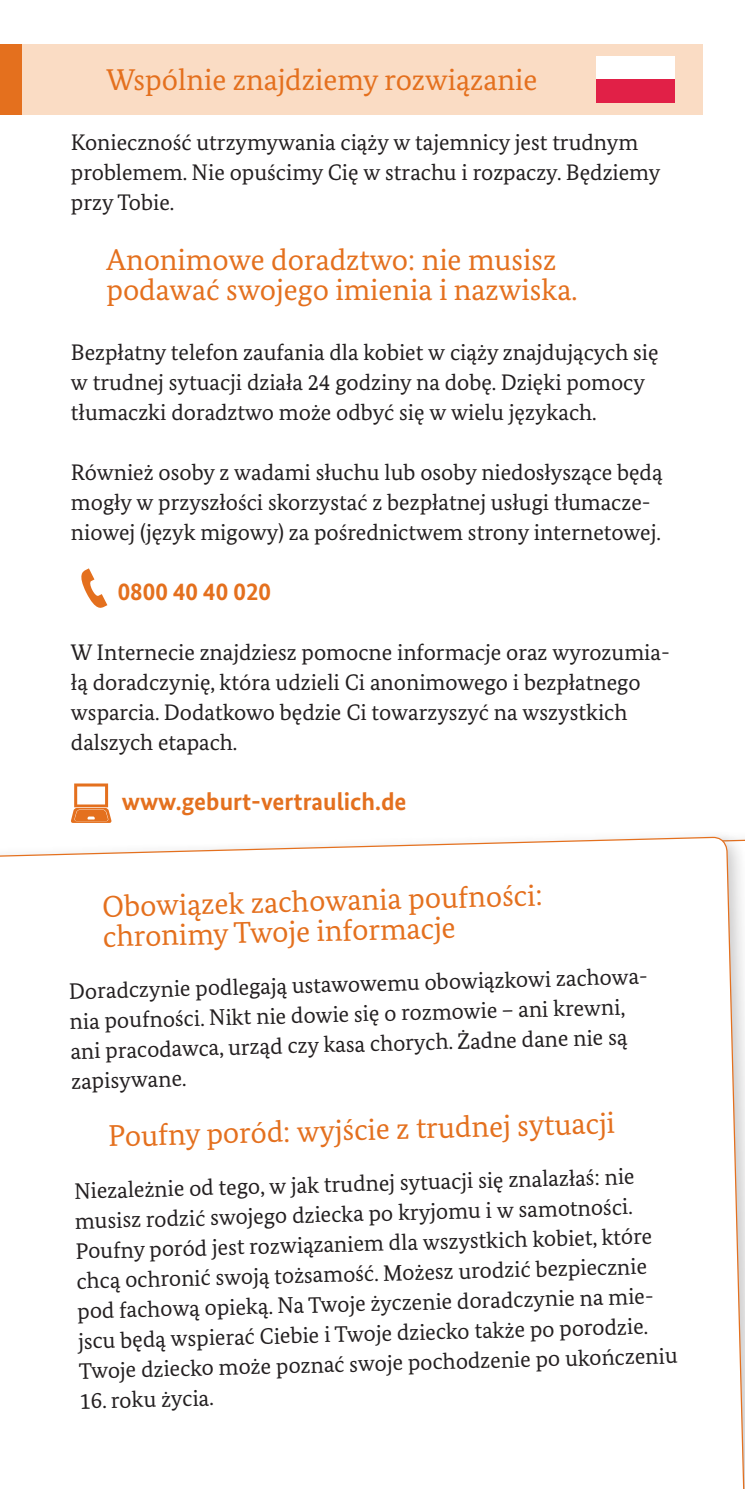
<style>
.page{position:relative;width:745px;height:1489px;background:#fff}
.page>*{position:absolute;margin:0;border:0;box-sizing:border-box;transform-origin:0 0}
.t1{font:30px/30px "Bundes Serif";color:#e4701e}
.t2{font:700 25px "Bundes Sans";color:#e4701e}
.t3{font:22.5px/30px "Bundes Serif";color:#231f20}
</style>
<div class="page">
<svg style="left:0;top:836px;width:744px;height:652px"></svg>
<div style="left:0;top:44px;width:702px;height:71px;background:#fadcc4"></div>
<div style="left:0;top:44px;width:21px;height:71px;background:#e4701e"></div>
<svg style="left:81px;top:568px;width:26px;height:40px"></svg>
<svg style="left:71px;top:783px;width:41px;height:40px"></svg>
<div style="left:595px;top:57px;width:78px;height:46px;background:#fff"></div>
<div style="left:595px;top:80px;width:78px;height:23px;background:#e12047"></div>
<h1 class="t1" style="left:106px;top:64px;width:432px">Wspólnie znajdziemy rozwiązanie</h1>
<p class="t3" style="left:71px;top:127px;width:590px">Konieczność utrzymywania ciąży w tajemnicy jest trudnym problemem. Nie opuścimy Cię w strachu i rozpaczy. Będziemy przy Tobie.</p>
<h1 class="t1" style="left:106px;top:244px;width:472px">Anonimowe doradztwo: nie musisz podawać swojego imienia i nazwiska.</h1>
<p class="t3" style="left:71px;top:337px;width:588px">Bezpłatny telefon zaufania dla kobiet w ciąży znajdujących się w trudnej sytuacji działa 24 godziny na dobę. Dzięki pomocy tłumaczki doradztwo może odbyć się w wielu językach.</p>
<p class="t3" style="left:71px;top:457px;width:592px">Również osoby z wadami słuchu lub osoby niedosłyszące będą mogły w przyszłości skorzystać z bezpłatnej usługi tłumacze&shy;niowej (język migowy) za pośrednictwem strony internetowej.</p>
<p class="t2" style="left:118px;top:576px;width:155px">0800 40 40 020</p>
<p class="t3" style="left:71px;top:637px;width:600px">W Internecie znajdziesz pomocne informacje oraz wyrozumia&shy;łą doradczynię, która udzieli Ci anonimowego i bezpłatnego wsparcia. Dodatkowo będzie Ci towarzyszyć na wszystkich dalszych etapach.</p>
<p class="t2" style="left:122px;top:786px;width:286px">www.geburt-vertraulich.de</p>
<h1 class="t1" style="left:102px;top:889px;width:441px;rotate:-1deg">Obowiązek zachowania poufności: chronimy Twoje informacje</h1>
<p class="t3" style="left:68px;top:978px;width:583px;line-height:29.2px;rotate:-2deg">Doradczynie podlegają ustawowemu obowiązkowi zachowa&shy;nia poufności. Nikt nie dowie się o rozmowie – ani krewni, ani pracodawca, urząd czy kasa chorych. Żadne dane nie są zapisywane.</p>
<h1 class="t1" style="left:108px;top:1118px;width:508px;rotate:-1deg">Poufny poród: wyjście z trudnej sytuacji</h1>
<p class="t3" style="left:72px;top:1178px;width:600px;rotate:-2deg">Niezależnie od tego, w jak trudnej sytuacji się znalazłaś: nie musisz rodzić swojego dziecka po kryjomu i w samotności.<br>Poufny poród jest rozwiązaniem dla wszystkich kobiet, które chcą ochronić swoją tożsamość. Możesz urodzić bezpiecznie pod fachową opieką. Na Twoje życzenie doradczynie na mie&shy;jscu będą wspierać Ciebie i Twoje dziecko także po porodzie.<br>Twoje dziecko może poznać swoje pochodzenie po ukończeniu</p>
<p class="t3" style="left:79px;top:1386px;width:135px;rotate:-2deg">16. roku życia.</p>
</div>
